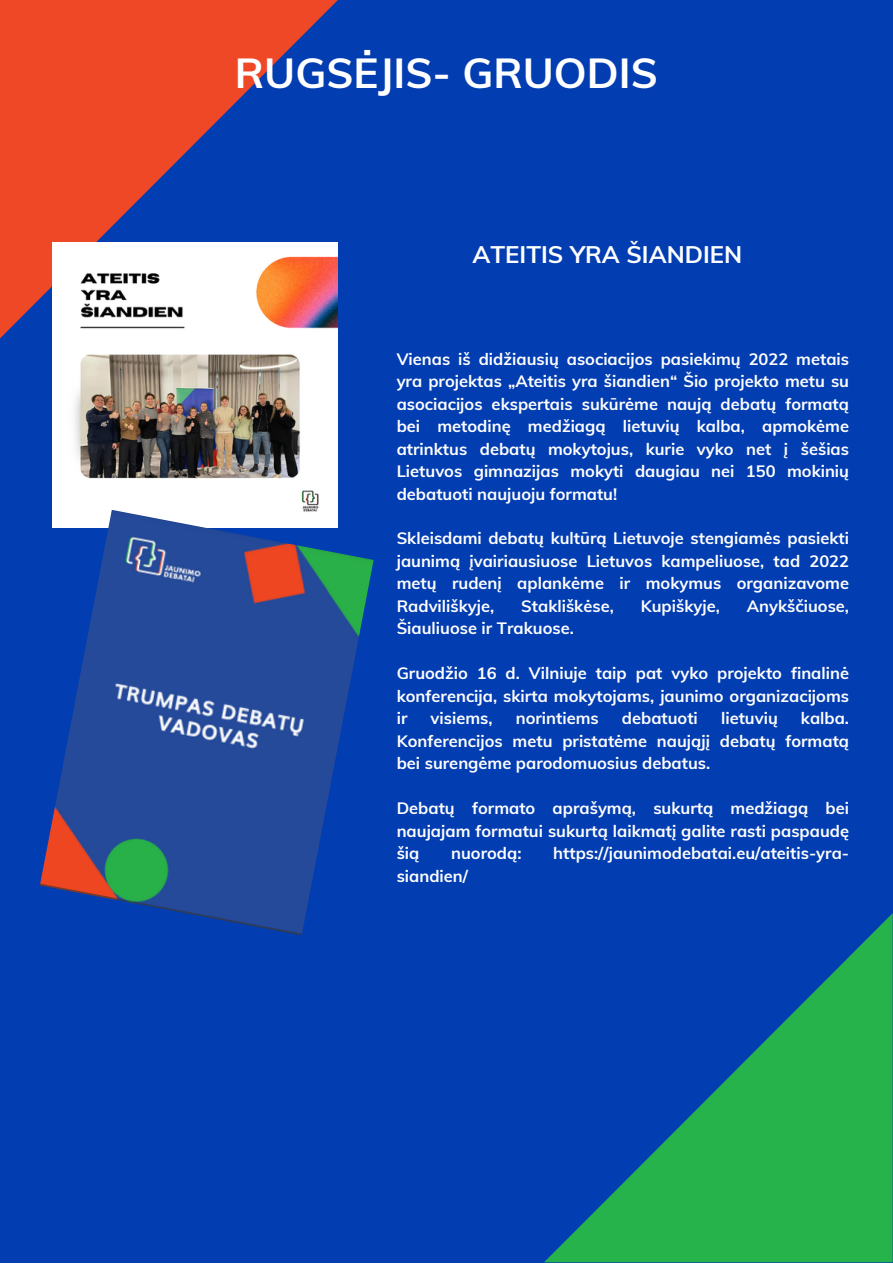
<style>
.page{position:relative;width:893px;height:1264px;background:#fff}
.page>*{position:absolute;margin:0;border:0;box-sizing:border-box;transform-origin:0 0}
.t1{font:700 42px "Muli";color:#fff}
.t2{font:700 24px "Muli";color:#fff}
.t3{font:700 16.5px/22.5px "Muli";color:#fff;text-align:justify}
</style>
<div class="page">
<div style="left:0;top:0;width:892px;height:1262px;background:#023db2"></div>
<svg style="left:0;top:0;width:338px;height:338px;fill:#ef4827"></svg>
<svg style="left:544px;top:914px;width:348px;height:348px"></svg>
<img style="left:52px;top:242px;width:286px;height:268px">
<img style="left:40px;top:510px;width:333px;height:425px">
<p class="t1" style="left:235px;top:46px;width:424px">RUGSĖJIS- GRUODIS</p>
<p class="t2" style="left:472px;top:239px;width:271px">ATEITIS YRA ŠIANDIEN</p>
<p class="t3" style="left:396px;top:347px;width:454px">Vienas iš didžiausių asociacijos pasiekimų 2022 metais yra projektas „Ateitis yra šiandien“ Šio projekto metu su asociacijos ekspertais sukūrėme naują debatų formatą bei metodinę medžiagą lietuvių kalba, apmokėme atrinktus debatų mokytojus, kurie vyko net į šešias Lietuvos gimnazijas mokyti daugiau nei 150 mokinių debatuoti naujuoju formatu!</p>
<p class="t3" style="left:396px;top:527px;width:454px">Skleisdami debatų kultūrą Lietuvoje stengiamės pasiekti jaunimą įvairiausiuose Lietuvos kampeliuose, tad 2022 metų rudenį aplankėme ir mokymus organizavome Radviliškyje,</p>
<p class="t3" style="left:521px;top:594px;width:94px">Stakliškėse,</p>
<p class="t3" style="left:640px;top:594px;width:81px">Kupiškyje,</p>
<p class="t3" style="left:746px;top:594px;width:104px">Anykščiuose,</p>
<p class="t3" style="left:396px;top:617px;width:179px">Šiauliuose ir Trakuose.</p>
<p class="t3" style="left:396px;top:662px;width:454px">Gruodžio 16 d. Vilniuje taip pat vyko projekto finalinė konferencija, skirta mokytojams, jaunimo organizacijoms ir</p>
<p class="t3" style="left:396px;top:707px;width:454px;text-indent:404px">kalba.<br>Konferencijos metu pristatėme naująjį debatų formatą bei surengėme parodomuosius debatus.</p>
<p class="t3" style="left:396px;top:797px;width:454px">Debatų formato aprašymą, sukurtą medžiagą bei naujajam formatui sukurtą laikmatį galite rasti paspaudę šią</p>
<p class="t3" style="left:430px;top:707px;width:64px">visiems,</p>
<p class="t3" style="left:515px;top:707px;width:85px">norintiems</p>
<p class="t3" style="left:622px;top:707px;width:77px">debatuoti</p>
<p class="t3" style="left:721px;top:707px;width:58px">lietuvių</p>
<p class="t3" style="left:451px;top:841px;width:72px">nuorodą:</p>
<p class="t3" style="left:553px;top:841px;width:297px">https://jaunimodebatai.eu/ateitis-yra-</p>
<p class="t3" style="left:396px;top:864px;width:73px">siandien/</p>
</div>
